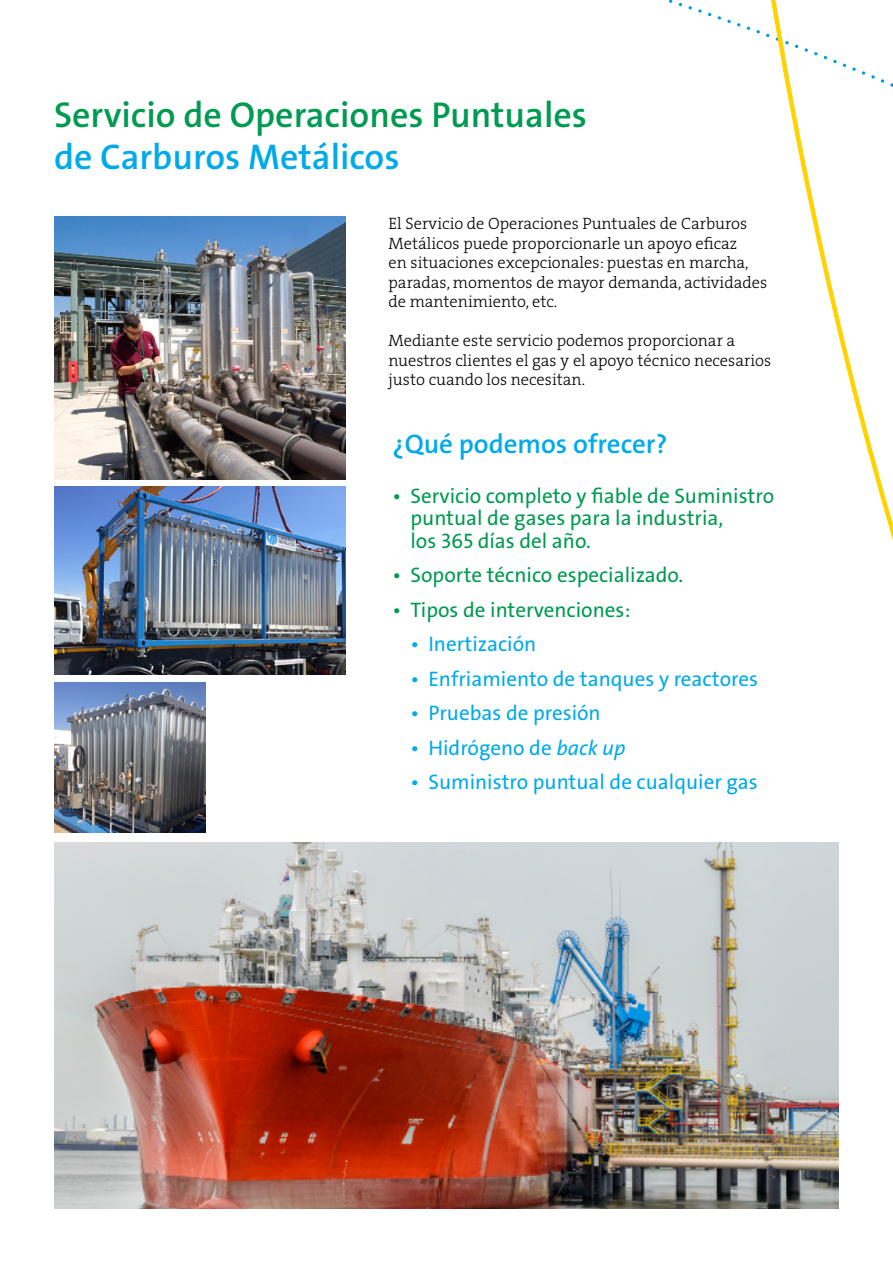
<style>
.page{position:relative;width:893px;height:1263px;background:#fff}
.page>*{position:absolute;margin:0;border:0;box-sizing:border-box;transform-origin:0 0}
.t1{font:600 36px "The Sans LF";color:#009a51}
.t2{font:600 36px "The Sans LF";color:#00aae9}
.t3{font:600 27px "The Sans LF";color:#00aae9}
.t4{font:21.15px/22.5px "The Sans LF";color:#009a51}
.t5{font:21.15px "The Sans LF";color:#00aae9}
.t6{font:16.5px/19.5px "The Serif LP3 Lig";color:#000}
.s1{font-style:italic}
</style>
<div class="page">
<svg style="left:750px;top:0;width:143px;height:843px"></svg>
<img style="left:54px;top:217px;width:291px;height:262px">
<img style="left:54px;top:486px;width:291px;height:188px">
<img style="left:54px;top:843px;width:785px;height:366px">
<img style="left:54px;top:682px;width:151px;height:150px">
<h1 class="t1" style="left:54px;top:91px;width:534px">Servicio de Operaciones Puntuales</h1>
<h1 class="t2" style="left:54px;top:133px;width:347px">de Carburos Metálicos</h1>
<p class="t6" style="left:389px;top:214px;width:380px">El Servicio de Operaciones Puntuales de Carburos Metálicos puede proporcionarle un apoyo eficaz<br>en situaciones excepcionales: puestas en marcha, paradas, momentos de mayor demanda, actividades de mantenimiento, etc.</p>
<p class="t6" style="left:389px;top:331px;width:384px">Mediante este servicio podemos proporcionar a nuestros clientes el gas y el apoyo técnico necesarios justo cuando los necesitan.</p>
<h2 class="t3" style="left:393px;top:427px;width:276px">¿Qué podemos ofrecer?</h2>
<p class="t4" style="left:410px;top:485px;width:365px;text-indent:-18px">• Servicio completo y fiable de Suministro puntual de gases para la industria,<br>los 365 días del año.</p>
<p class="t4" style="left:393px;top:564px;width:292px">• Soporte técnico especializado.</p>
<p class="t4" style="left:393px;top:598px;width:239px">• Tipos de intervenciones:</p>
<p class="t5" style="left:410px;top:630px;width:127px">• Inertización</p>
<p class="t5" style="left:410px;top:665px;width:349px">• Enfriamiento de tanques y reactores</p>
<p class="t5" style="left:410px;top:699px;width:192px">• Pruebas de presión</p>
<p class="t5" style="left:410px;top:734px;width:217px">• Hidrógeno de <span class="s1">back up</span></p>
<p class="t5" style="left:410px;top:768px;width:349px">• Suministro puntual de cualquier gas</p>
</div>
